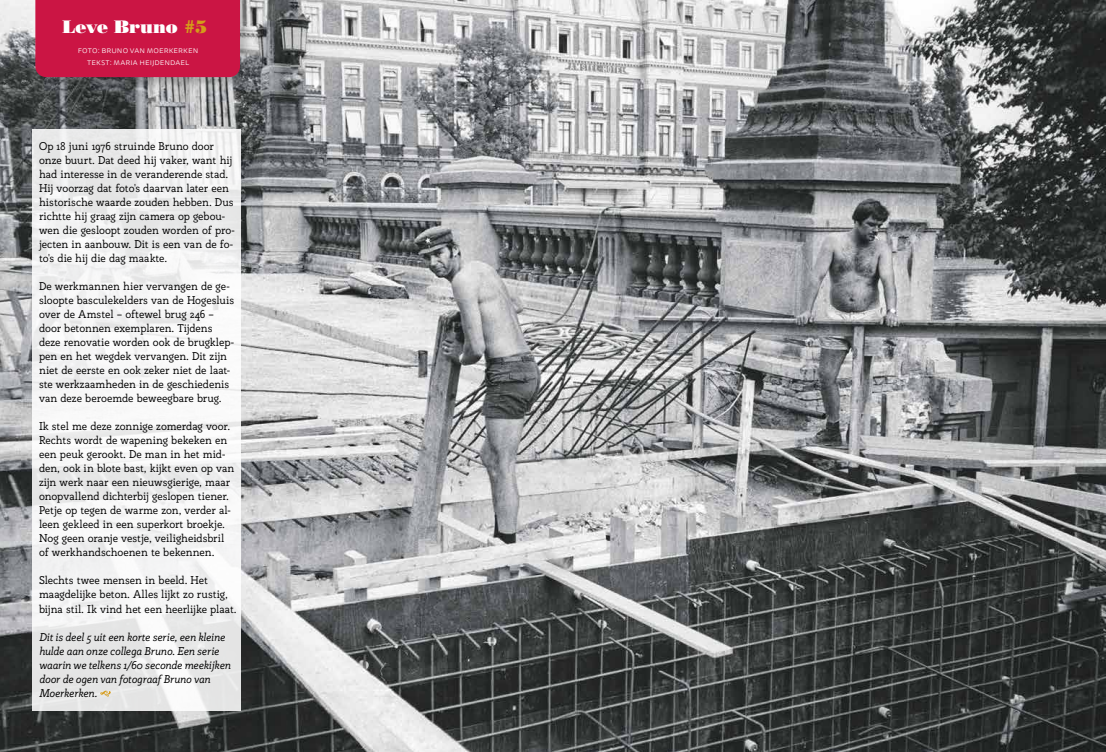
<style>
.page{position:relative;width:1106px;height:752px;background:#fff}
.page>*{position:absolute;margin:0;border:0;box-sizing:border-box;transform-origin:0 0}
.t1{font:18px "Bodoni Poster";letter-spacing:-.005em;color:#fff}
.t2{font:11px/14px "Rogliano";letter-spacing:-.005em;color:#000}
.t3{font:italic 11px/14px "Rogliano";letter-spacing:-.005em;color:#000}
.t4{font:300 8.9px/11.5px "Tisa Sans Pro";letter-spacing:.01em;color:#fff;text-align:center}
.s1{color:#d49b1a}
</style>
<div class="page">
<img style="left:0;top:0;width:1106px;height:751px">
<div style="left:35px;top:0;width:217px;height:89px;background:#000;opacity:.2"></div>
<div style="left:35px;top:0;width:205px;height:77px;background:#cb1544"></div>
<div style="left:32px;top:129px;width:209px;height:581px;background:linear-gradient(to right,#efefef,#f4f4f4)"></div>
<svg style="left:100px;top:690px;width:11px;height:6px"></svg>
<h1 class="t1" style="left:62px;top:15px;width:146px">Leve Bruno <span class="s1">#5</span></h1>
<p class="t4" style="left:78px;top:44px;width:122px">foto: bruno van moerkerken tekst: maria heijdendael</p>
<p class="t2" style="left:39px;top:139px;width:198px">Op 18 juni 1976 struinde Bruno door onze buurt. Dat deed hij vaker, want hij had interesse in de veranderende stad.<br>Hij voorzag dat foto's daarvan later een historische waarde zouden hebben. Dus richtte hij graag zijn camera op gebou&shy;wen die gesloopt zouden worden of pro&shy;jecten in aanbouw. Dit is een van de fo&shy;to's die hij die dag maakte.</p>
<p class="t2" style="left:39px;top:279px;width:197px">De werkmannen hier vervangen de ge&shy;sloopte basculekelders van de Hogesluis over de Amstel – oftewel brug 246 – door betonnen exemplaren. Tijdens deze renovatie worden ook de brugklep&shy;pen en het wegdek vervangen. Dit zijn niet de eerste en ook zeker niet de laat&shy;ste werkzaamheden in de geschiedenis van deze beroemde beweegbare brug.</p>
<p class="t2" style="left:39px;top:419px;width:197px">Ik stel me deze zonnige zomerdag voor.<br>Rechts wordt de wapening bekeken en een peuk gerookt. De man in het mid&shy;den, ook in blote bast, kijkt even op van zijn werk naar een nieuwsgierige, maar onopvallend dichterbij geslopen tiener.<br>Petje op tegen de warme zon, verder al&shy;leen gekleed in een superkort broekje.<br>Nog geen oranje vestje, veiligheidsbril of werkhandschoenen te bekennen.</p>
<p class="t2" style="left:39px;top:573px;width:199px">Slechts twee mensen in beeld. Het maagdelijke beton. Alles lijkt zo rustig, bijna stil. Ik vind het een heerlijke plaat.</p>
<p class="t3" style="left:39px;top:629px;width:193px">Dit is deel 5 uit een korte serie, een kleine hulde aan onze collega Bruno. Een serie waarin we telkens 1/60 seconde meekijken door de ogen van fotograaf Bruno van Moerkerken.</p>
</div>
